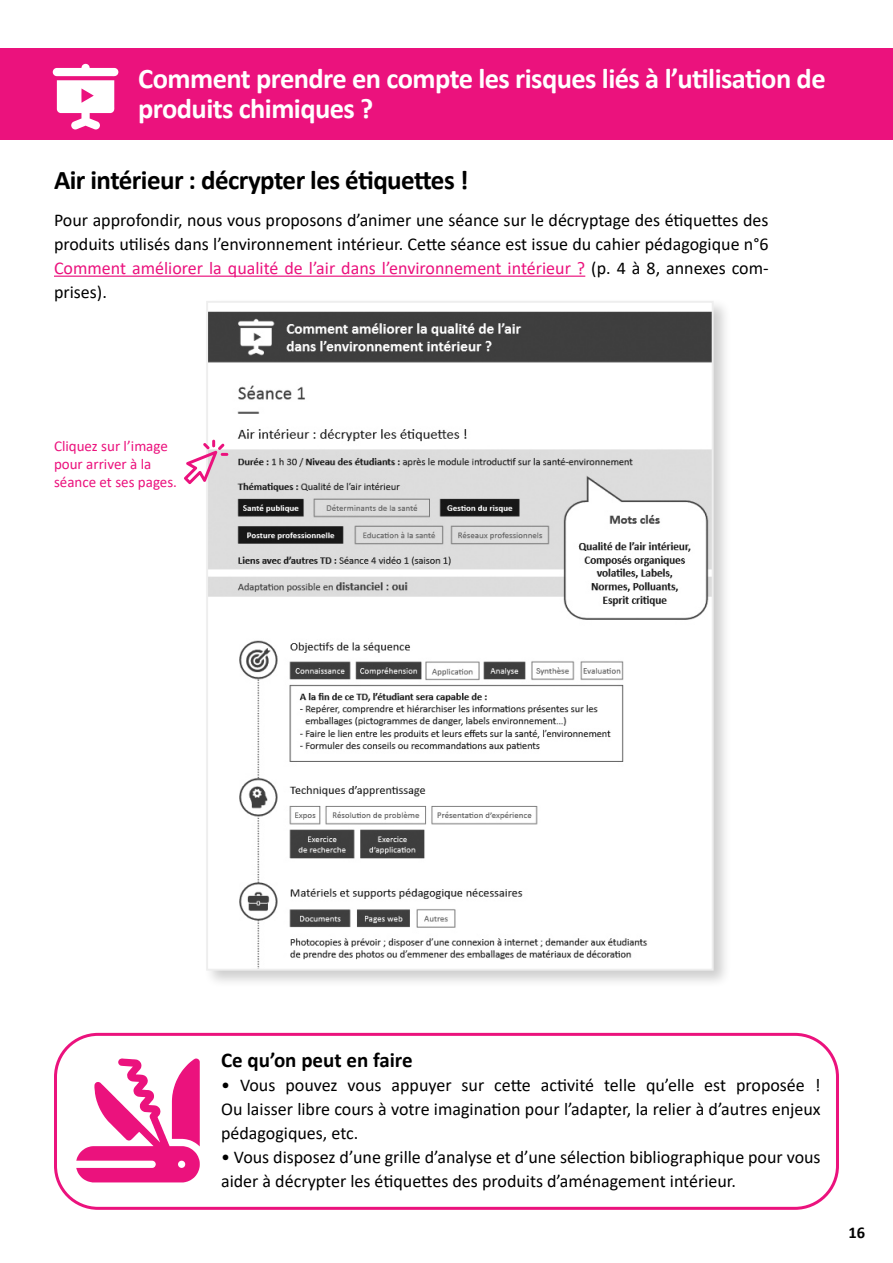
<style>
.page{position:relative;width:893px;height:1263px;background:#fff}
.page>*{position:absolute;margin:0;border:0;box-sizing:border-box;transform-origin:0 0}
.t1{font:700 28.5px/30px "Calibri";letter-spacing:-.02em;color:#fff}
.t2{font:700 27px "Calibri";letter-spacing:-.02em;color:#000}
.t3{font:700 21px "Calibri";color:#000}
.t4{font:18px/24px "Calibri";color:#000;text-align:justify}
.t5{font:700 16.5px "Calibri";color:#000}
.t6{font:15px/18px "Calibri";color:#eb127d}
.s1{color:#eb127d}
</style>
<div class="page">
<div style="left:203px;top:298px;width:529px;height:691px;background:#000;opacity:.2"></div>
<img style="left:209px;top:304px;width:502px;height:664px">
<div style="left:206px;top:301px;width:508px;height:670px;border:2px solid #eee"></div>
<div style="left:54px;top:1033px;width:785px;height:177px;border:3px solid #eb127d;border-radius:43px"></div>
<hr style="left:54px;top:276px;width:531px;height:1px;background:#eb127d">
<svg style="left:184px;top:440px;width:45px;height:44px"></svg>
<svg style="left:76px;top:1058px;width:124px;height:124px"></svg>
<div style="left:0;top:48px;width:893px;height:92px;background:#eb127d"></div>
<svg style="left:53px;top:64px;width:65px;height:65px"></svg>
<h1 class="t1" style="left:138px;top:63px;width:689px">Comment prendre en compte les risques liés à l’utilisation de produits chimiques ?</h1>
<h2 class="t2" style="left:54px;top:161px;width:416px">Air intérieur : décrypter les étiquettes !</h2>
<p class="t4" style="left:54px;top:208px;width:716px">Pour approfondir, nous vous proposons d’animer une séance sur le décryptage des étiquettes des produits utilisés dans l’environnement intérieur. Cette séance est issue du cahier pédagogique n°6<br><span class="s1">Comment améliorer la qualité de l’air dans l’environnement intérieur ?</span> (p. 4 à 8, annexes com&shy;prises).</p>
<p class="t6" style="left:54px;top:437px;width:125px">Cliquez sur l’image pour arriver à la séance et ses pages.</p>
<p class="t3" style="left:221px;top:1045px;width:193px">Ce qu’on peut en faire</p>
<p class="t4" style="left:221px;top:1072px;width:601px">• Vous pouvez vous appuyer sur cette activité telle qu’elle est proposée !<br>Ou laisser libre cours à votre imagination pour l’adapter, la relier à d’autres enjeux pédagogiques, etc.</p>
<p class="t4" style="left:221px;top:1144px;width:601px">• Vous disposez d’une grille d’analyse et d’une sélection bibliographique pour vous aider à décrypter les étiquettes des produits d’aménagement intérieur.</p>
<p class="t5" style="left:848px;top:1221px;width:18px">16</p>
</div>
